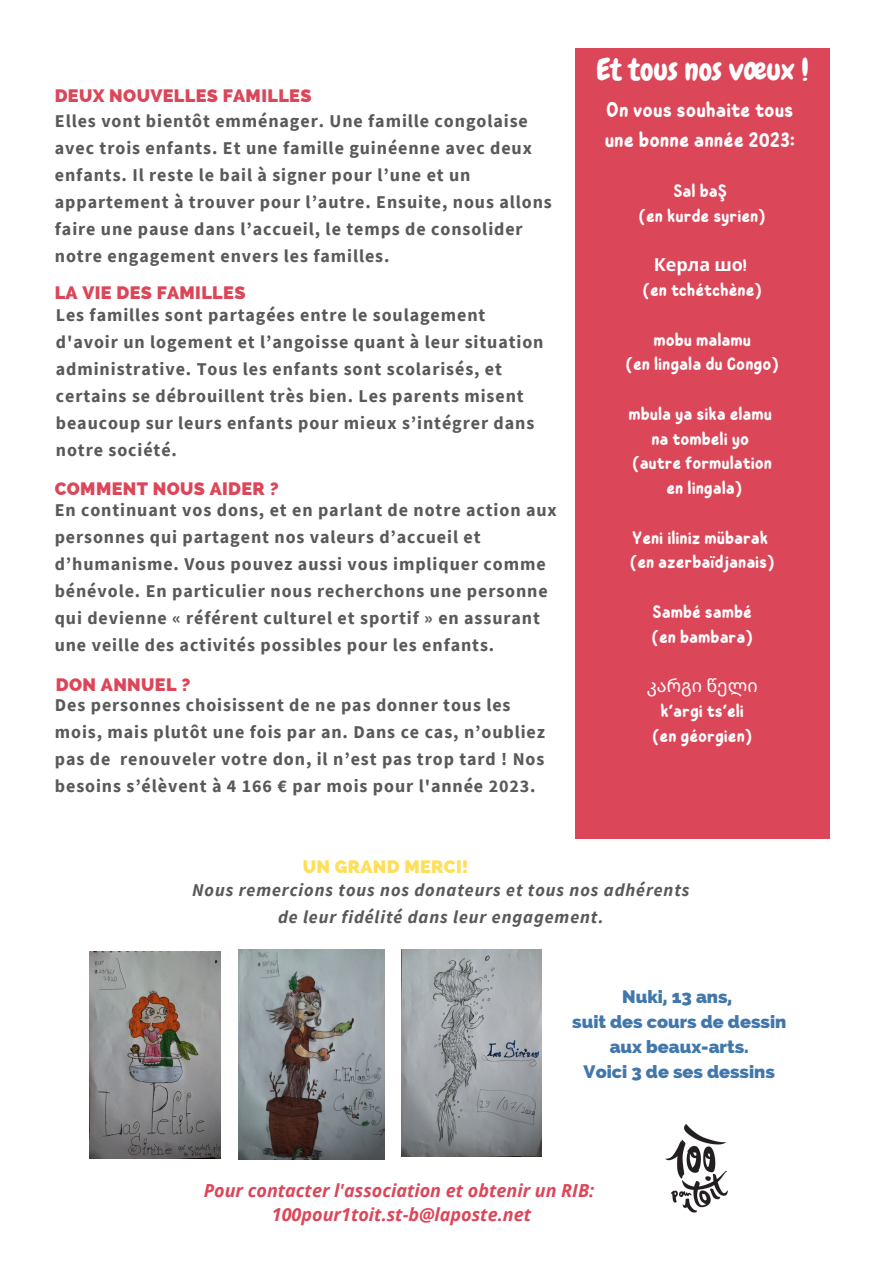
<style>
.page{position:relative;width:893px;height:1264px;background:#fff}
.page>*{position:absolute;margin:0;border:0;box-sizing:border-box;transform-origin:0 0}
.t1{font:30px "Chewy";color:#fff}
.t2{font:600 21px/29.2px "Childos Arabic";color:#fff}
.t3{font:700 18px/27px "Source Sans Pro";letter-spacing:.05em;color:#595959}
.t4{font:600 18px/24.8px "Childos Arabic";color:#fff;text-align:center}
.t5{font:italic 700 18px/27px "Source Sans Pro";letter-spacing:.05em;color:#595959;text-align:center}
.t6{font:italic 700 18px/24.8px "Open Sans";color:#dc4659;text-align:center}
.t7{font:800 18px "Raleway";letter-spacing:.02em;color:#dc4659}
.t8{font:800 18px/24.8px "Raleway";color:#4177aa;text-align:center}
.t9{font:800 18px "Raleway";letter-spacing:.02em;color:#ffde59}
.t10{font:18px "Noto Sans Georgian";color:#fff}
.t11{font:700 18px "Noto Sans";color:#fff}
.s1{font-family:"Childos Arabic";font-weight:600}
</style>
<div class="page">
<div style="left:575px;top:48px;width:254px;height:790px;background:#dc4659"></div>
<img style="left:665px;top:1124px;width:63px;height:89px">
<img style="left:89px;top:951px;width:132px;height:206px">
<img style="left:238px;top:949px;width:146px;height:210px">
<img style="left:401px;top:949px;width:140px;height:207px">
<p class="t7" style="left:55px;top:85px;width:258px">DEUX NOUVELLES FAMILLES</p>
<p class="t3" style="left:55px;top:107px;width:498px">Elles vont bientôt emménager. Une famille congolaise avec trois enfants. Et une famille guinéenne avec deux enfants. Il reste le bail à signer pour l’une et un appartement à trouver pour l’autre. Ensuite, nous allons faire une pause dans l’accueil, le temps de consolider notre engagement envers les familles.</p>
<p class="t7" style="left:55px;top:282px;width:192px">LA VIE DES FAMILLES</p>
<p class="t3" style="left:56px;top:301px;width:489px">Les familles sont partagées entre le soulagement d'avoir un logement et l’angoisse quant à leur situation administrative. Tous les enfants sont scolarisés, et certains se débrouillent très bien. Les parents misent beaucoup sur leurs enfants pour mieux s’intégrer dans notre société.</p>
<p class="t7" style="left:55px;top:478px;width:225px">COMMENT NOUS AIDER ?</p>
<p class="t3" style="left:55px;top:496px;width:503px">En continuant vos dons, et en parlant de notre action aux personnes qui partagent nos valeurs d’accueil et d’humanisme. Vous pouvez aussi vous impliquer comme bénévole. En particulier nous recherchons une personne qui devienne « référent culturel et sportif » en assurant une veille des activités possibles pour les enfants.</p>
<p class="t7" style="left:56px;top:673px;width:136px">DON ANNUEL ?</p>
<p class="t3" style="left:55px;top:690px;width:491px">Des personnes choisissent de ne pas donner tous les mois, mais plutôt une fois par an. Dans ce cas, n’oubliez pas de renouveler votre don, il n’est pas trop tard ! Nos besoins s’élèvent à 4 166 € par mois pour l'année 2023.</p>
<h1 class="t1" style="left:596px;top:51px;width:214px">Et tous nos vœux !</h1>
<p class="t2" style="left:604px;top:96px;width:192px">On vous souhaite tous une bonne année 2023:</p>
<p class="t4" style="left:639px;top:179px;width:128px">Sal baŞ<br>(en kurde syrien)</p>
<p class="t11" style="left:653px;top:252px;width:95px">Керла шо<span class="s1">!</span></p>
<p class="t4" style="left:642px;top:278px;width:120px">(en tchétchène)</p>
<p class="t4" style="left:625px;top:327px;width:154px">mobu malamu<br>(en lingala du Congo)</p>
<p class="t4" style="left:628px;top:401px;width:145px">mbula ya sika elamu na tombeli yo (autre formulation en lingala)</p>
<p class="t4" style="left:630px;top:525px;width:146px;text-align:left">Yeni iliniz mübarak (en azerbaïdjanais)</p>
<p class="t4" style="left:652px;top:599px;width:102px;text-align:left">Sambé sambé (en bambara)</p>
<p class="t10" style="left:646px;top:672px;width:112px">კარგი წელი</p>
<p class="t4" style="left:652px;top:698px;width:101px">k’argi ts’eli (en géorgien)</p>
<p class="t9" style="left:303px;top:856px;width:167px">UN GRAND MERCI!</p>
<p class="t5" style="left:192px;top:876px;width:499px">Nous remercions tous nos donateurs et tous nos adhérents de leur fidélité dans leur engagement.</p>
<p class="t8" style="left:572px;top:984px;width:215px">Nuki, 13 ans,<br>suit des cours de dessin aux beaux-arts.<br>Voici 3 de ses dessins</p>
<p class="t6" style="left:204px;top:1177px;width:392px">Pour contacter l'association et obtenir un RIB:<br>100pour1toit.st-b@laposte.net</p>
</div>
